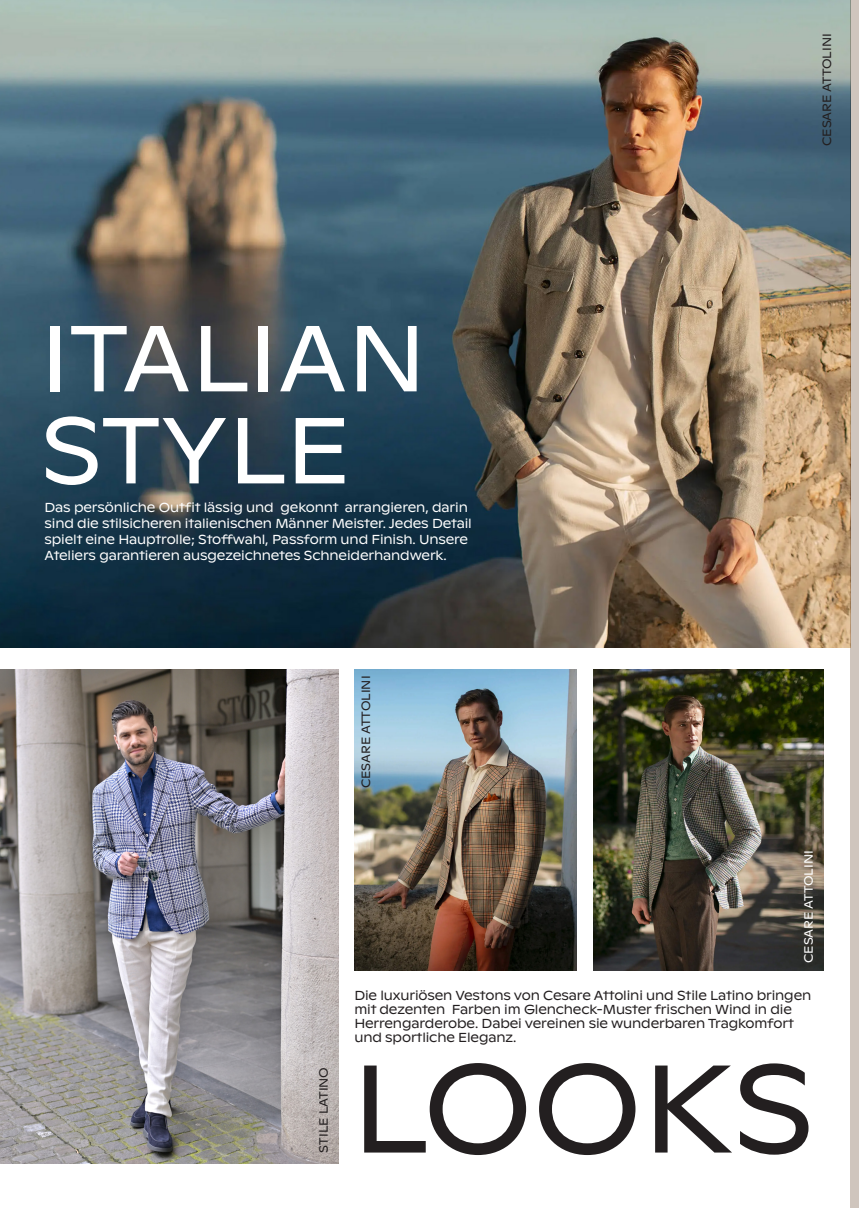
<style>
.page{position:relative;width:859px;height:1208px;background:#fff}
.page>*{position:absolute;margin:0;border:0;box-sizing:border-box;transform-origin:0 0}
.t1{font:124.3px "ABC Ginto Nord";color:#231f20}
.t2{font:93.4px "ABC Ginto Nord";color:#fff}
.t3{font:13px/16px "ABC Ginto Nord";letter-spacing:-.01em;color:#fff}
.t4{font:13px/14px "ABC Ginto Nord";letter-spacing:-.01em;color:#231f20}
.t5{font:12px "ABC Ginto Nord";color:#231f20}
.t6{font:12px "ABC Ginto Nord";color:#fff}
</style>
<div class="page">
<img style="left:0;top:0;width:850px;height:647px">
<div style="left:850px;top:0;width:9px;height:1208px;background:#cfc5bd"></div>
<img style="left:594px;top:670px;width:230px;height:300px">
<img style="left:354px;top:670px;width:223px;height:300px">
<img style="left:0;top:670px;width:338px;height:493px">
<p class="t5" style="left:819px;top:146px;width:114px;rotate:-90deg">CESARE ATTOLINI</p>
<p class="t2" style="left:41px;top:302px;width:387px">ITALIAN</p>
<p class="t2" style="left:41px;top:394px;width:311px">STYLE</p>
<p class="t3" style="left:45px;top:499px;width:429px">Das persönliche Outfit lässig und gekonnt arrangieren, darin sind die stilsicheren italienischen Männer Meister. Jedes Detail spielt eine Hauptrolle; Stoffwahl, Passform und Finish. Unsere Ateliers garantieren ausgezeichnetes Schneiderhandwerk.</p>
<p class="t5" style="left:359px;top:788px;width:114px;rotate:-90deg">CESARE ATTOLINI</p>
<p class="t6" style="left:801px;top:963px;width:114px;rotate:-90deg">CESARE ATTOLINI</p>
<p class="t5" style="left:316px;top:1152px;width:87px;rotate:-90deg">STILE LATINO</p>
<p class="t4" style="left:354px;top:988px;width:458px">Die luxuriösen Vestons von Cesare Attolini und Stile Latino bringen mit dezenten Farben im Glencheck-Muster frischen Wind in die Herrengarderobe. Dabei vereinen sie wunderbaren Tragkomfort und sportliche Eleganz.</p>
<p class="t1" style="left:351px;top:1033px;width:465px">LOOKS</p>
</div>
